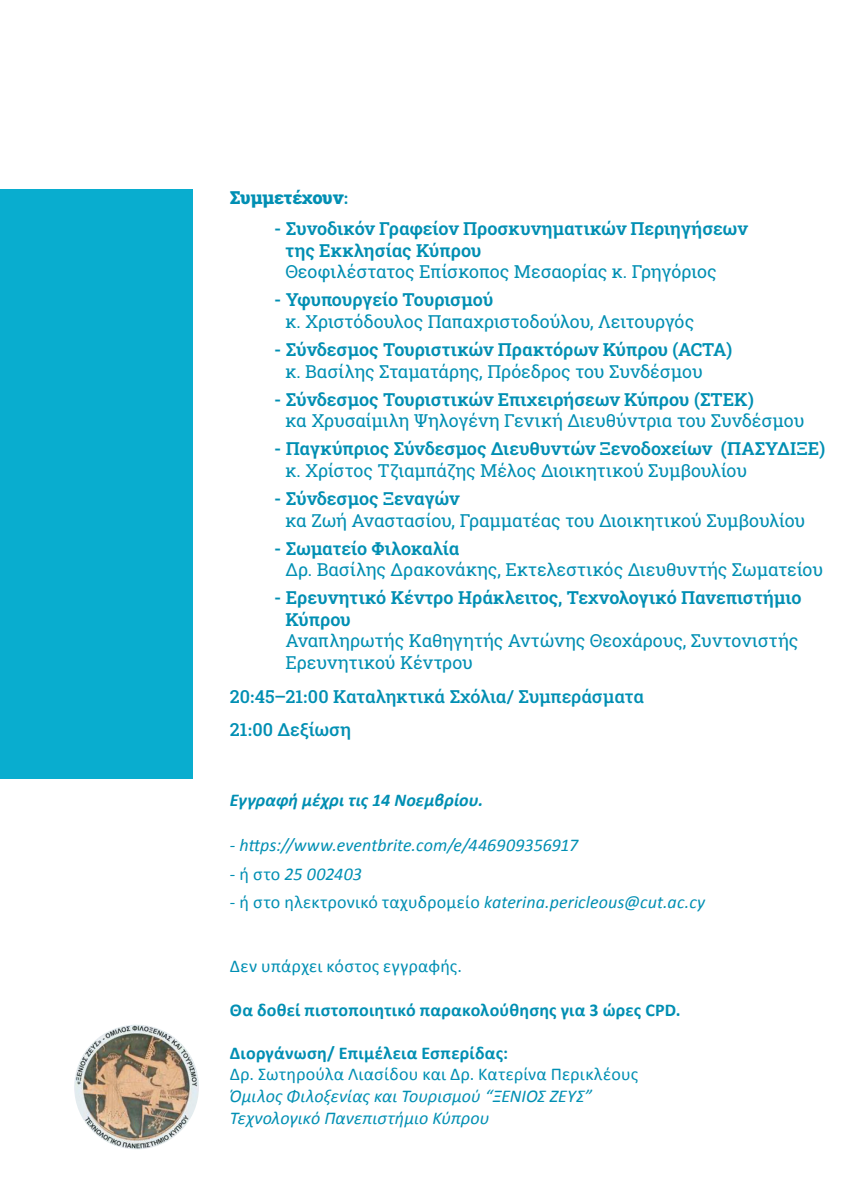
<style>
.page{position:relative;width:842px;height:1191px;background:#fff}
.page>*{position:absolute;margin:0;border:0;box-sizing:border-box;transform-origin:0 0}
.t1{font:18px/21.6px "Roboto Slab";letter-spacing:-.005em;color:#008fb3}
.t2{font:italic 18px/21.6px "Calibri";letter-spacing:.005em;color:#008fb3}
.t3{font:700 18px "Calibri";letter-spacing:.015em;color:#008fb3}
.t4{font:18px "Calibri";letter-spacing:.015em;color:#008fb3}
.t5{font:italic 700 18px "Calibri";letter-spacing:.005em;color:#008fb3}
.s1{font-family:"Calibri";font-weight:700}
.s2{font-style:normal}
</style>
<div class="page">
<div style="left:0;top:190px;width:193px;height:589px;background:#09adcf"></div>
<img style="left:74px;top:1024px;width:125px;height:125px;border-radius:62px">
<p class="t1" style="left:230px;top:186px;width:120px">Συμμετέχουν<span class="s1">:</span></p>
<p class="t1" style="left:285px;top:217px;width:464px;text-indent:-11px">- Συνοδικόν Γραφείον Προσκυνηματικών Περιηγήσεων της Εκκλησίας Κύπρου<br>Θεοφιλέστατος Επίσκοπος Μεσαορίας κ. Γρηγόριος</p>
<p class="t1" style="left:285px;top:289px;width:410px;text-indent:-11px">- Υφυπουργείο Τουρισμού<br>κ. Χριστόδουλος Παπαχριστοδούλου, Λειτουργός</p>
<p class="t1" style="left:285px;top:338px;width:448px;text-indent:-11px">- Σύνδεσμος Τουριστικών Πρακτόρων Κύπρου (ACTA) κ. Βασίλης Σταματάρης, Πρόεδρος του Συνδέσμου</p>
<p class="t1" style="left:285px;top:388px;width:520px;text-indent:-11px">- Σύνδεσμος Τουριστικών Επιχειρήσεων Κύπρου (ΣΤΕΚ)<br>κα Χρυσαίμιλη Ψηλογένη Γενική ∆ιευθύντρια του Συνδέσμου</p>
<p class="t1" style="left:285px;top:437px;width:541px;text-indent:-11px">- Παγκύπριος Σύνδεσμος ∆ιευθυντών Ξενοδοχείων (ΠΑΣΥ∆ΙΞΕ) κ. Χρίστος Τζιαμπάζης Μέλος ∆ιοικητικού Συμβουλίου</p>
<p class="t1" style="left:285px;top:487px;width:521px;text-indent:-11px">- Σύνδεσμος Ξεναγών<br>κα Ζωή Αναστασίου, Γραμματέας του ∆ιοικητικού Συμβουλίου</p>
<p class="t1" style="left:285px;top:537px;width:539px;text-indent:-11px">- Σωματείο Φιλοκαλία<br>∆ρ. Βασίλης ∆ρακονάκης, Εκτελεστικός ∆ιευθυντής Σωματείου</p>
<p class="t1" style="left:285px;top:586px;width:517px;text-indent:-11px">- Ερευνητικό Κέντρο Ηράκλειτος, Τεχνολογικό Πανεπιστήμιο Κύπρου<br>Αναπληρωτής Καθηγητής Αντώνης Θεοχάρους, Συντονιστής Ερευνητικού Κέντρου</p>
<p class="t1" style="left:230px;top:679px;width:415px;line-height:33.6px">20<span class="s1">:</span>45–21<span class="s1">:</span>00 Καταληκτικά Σχόλια/ Συμπεράσματα<br>21<span class="s1">:</span>00 ∆εξίωση</p>
<p class="t5" style="left:230px;top:788px;width:255px">Εγγραφή μέχρι τις 14 Νοεμβρίου.</p>
<p class="t2" style="left:230px;top:834px;width:350px">- https://www.eventbrite.com/e/446909356917</p>
<p class="t2" style="left:230px;top:862px;width:134px"><span class="s2">- ή στο</span> 25 002403</p>
<p class="t2" style="left:230px;top:890px;width:477px"><span class="s2">- ή στο ηλεκτρονικό ταχυδρομείο</span> katerina.pericleous@cut.ac.cy</p>
<p class="t4" style="left:230px;top:955px;width:234px">Δεν υπάρχει κόστος εγγραφής.</p>
<p class="t3" style="left:230px;top:996px;width:452px">Θα δοθεί πιστοποιητικό παρακολούθησης για 3 ώρες CPD.</p>
<p class="t3" style="left:230px;top:1040px;width:280px">Διοργάνωση/ Επιμέλεια Εσπερίδας:</p>
<p class="t4" style="left:230px;top:1063px;width:410px">Δρ. Σωτηρούλα Λιασίδου και Δρ. Κατερίνα Περικλέους</p>
<p class="t2" style="left:230px;top:1084px;width:363px">Όμιλος Φιλοξενίας και Τουρισμού “ΞΕΝΙΟΣ ΖΕΥΣ”<br>Τεχνολογικό Πανεπιστήμιο Κύπρου</p>
</div>
